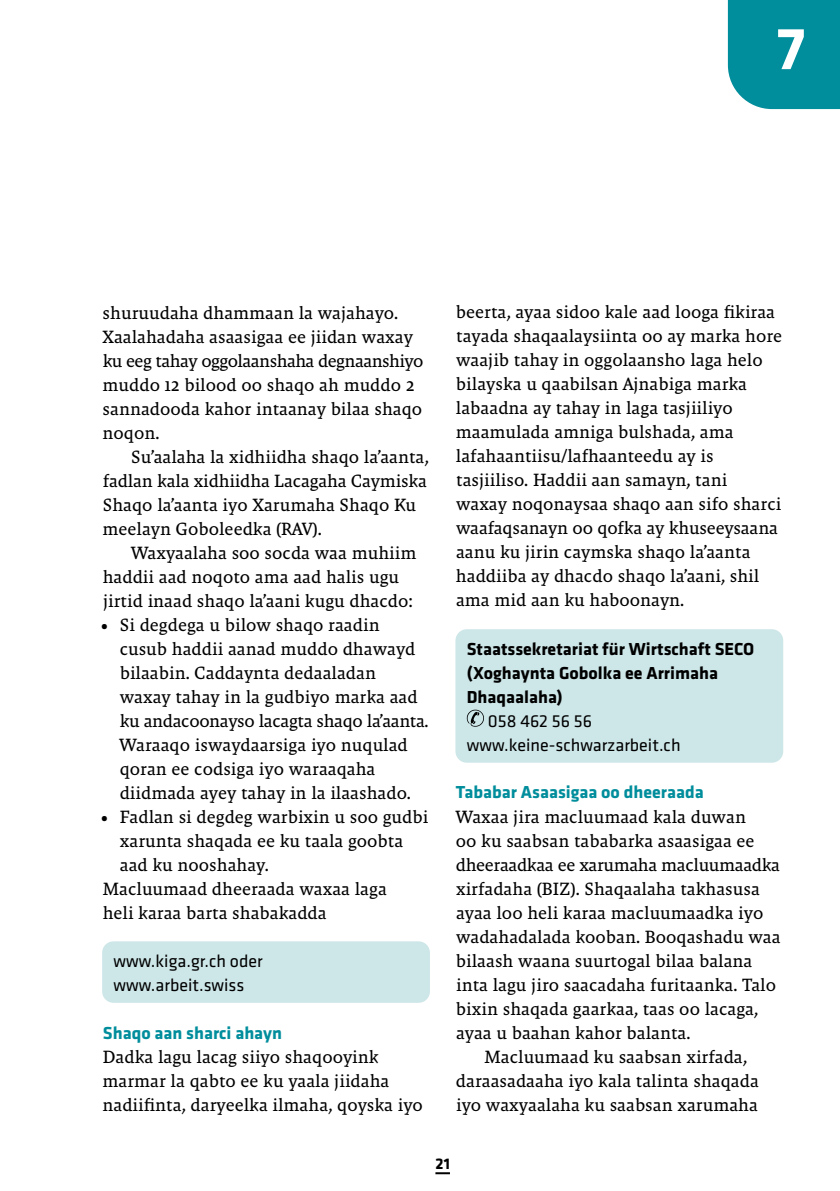
<style>
.page{position:relative;width:840px;height:1191px;background:#fff}
.page>*{position:absolute;margin:0;border:0;box-sizing:border-box;transform-origin:0 0}
.t1{font:700 61.6px "Klavika";color:#fff}
.t2{font:18px/24px "Malaga Reg";color:#000}
.t3{font:700 18px/24px "Klavika";color:#000}
.t4{font:18px/24px "Klavika";color:#000}
.t5{font:700 18px "Klavika";color:#008d9c}
.t6{font:18px "Malaga Reg";letter-spacing:-.02em;color:#000}
.t7{font:700 16px "Klavika";color:#000}
</style>
<div class="page">
<svg style="left:435px;top:1172px;width:14px;height:2px"></svg>
<div style="left:727px;top:0;width:112px;height:109px;background:#008d9c"></div>
<div style="left:102px;top:941px;width:327px;height:61px;background:#cde6e8;border-radius:11px"></div>
<div style="left:455px;top:629px;width:327px;height:133px;background:#cde6e8;border-radius:11px"></div>
<svg style="left:466px;top:709px;width:17px;height:17px"></svg>
<h1 class="t1" style="left:776px;top:15px;width:30px">7</h1>
<p class="t2" style="left:102px;top:300px;width:322px">shuruudaha dhammaan la wajahayo.<br>Xaalahadaha asaasigaa ee jiidan waxay ku eeg tahay oggolaanshaha degnaanshiyo muddo 12 bilood oo shaqo ah muddo 2 sannadooda kahor intaanay bilaa shaqo noqon.</p>
<p class="t2" style="left:102px;top:444px;width:327px;text-indent:29px">Su’aalaha la xidhiidha shaqo la’aanta, fadlan kala xidhiidha Lacagaha Caymiska Shaqo la’aanta iyo Xarumaha Shaqo Ku meelayn Goboleedka (RAV).</p>
<p class="t2" style="left:103px;top:540px;width:315px;text-indent:28px">Waxyaalaha soo socda waa muhiim haddii aad noqoto ama aad halis ugu jirtid inaad shaqo la’aani kugu dhacdo:</p>
<p class="t2" style="left:119px;top:612px;width:311px;text-indent:-18px">• Si degdega u bilow shaqo raadin cusub haddii aanad muddo dhawayd bilaabin. Caddaynta dedaaladan waxay tahay in la gudbiyo marka aad ku andacoonayso lacagta shaqo la’aanta.<br>Waraaqo iswaydaarsiga iyo nuqulad qoran ee codsiga iyo waraaqaha diidmada ayey tahay in la ilaashado.</p>
<p class="t2" style="left:101px;top:804px;width:328px">• Fadlan si degdeg warbixin u soo gudbi</p>
<p class="t2" style="left:120px;top:828px;width:285px">xarunta shaqada ee ku taala goobta</p>
<p class="t2" style="left:120px;top:852px;width:150px">aad ku nooshahay.</p>
<p class="t2" style="left:103px;top:876px;width:285px">Macluumaad dheeraada waxaa laga</p>
<p class="t2" style="left:103px;top:900px;width:225px">heli karaa barta shabakadda</p>
<p class="t4" style="left:113px;top:949px;width:151px">www.kiga.gr.ch oder www.arbeit.swiss</p>
<p class="t5" style="left:103px;top:1023px;width:181px">Shaqo aan sharci ahayn</p>
<p class="t2" style="left:102px;top:1044px;width:322px">Dadka lagu lacag siiyo shaqooyink marmar la qabto ee ku yaala jiidaha nadiifinta, daryeelka ilmaha, qoyska iyo</p>
<p class="t2" style="left:455px;top:300px;width:328px">beerta, ayaa sidoo kale aad looga fikiraa tayada shaqaalaysiinta oo ay marka hore waajib tahay in oggolaansho laga helo bilayska u qaabilsan Ajnabiga marka labaadna ay tahay in laga tasjiiliyo maamulada amniga bulshada, ama lafahaantiisu/lafhaanteedu ay is tasjiiliso. Haddii aan samayn, tani waxay noqonaysaa shaqo aan sifo sharci waafaqsanayn oo qofka ay khuseeysaana aanu ku jirin caymska shaqo la’aanta haddiiba ay dhacdo shaqo la’aani, shil ama mid aan ku haboonayn.</p>
<p class="t3" style="left:466px;top:637px;width:289px">Staatssekretariat für Wirtschaft SECO (Xoghaynta Gobolka ee Arrimaha<br>Dhaqaalaha)</p>
<p class="t4" style="left:466px;top:709px;width:215px;text-indent:21px">058 462 56 56 www.keine-schwarzarbeit.ch</p>
<p class="t5" style="left:455px;top:782px;width:249px">Tababar Asaasigaa oo dheeraada</p>
<p class="t2" style="left:455px;top:804px;width:292px">Waxaa jira macluumaad kala duwan</p>
<p class="t2" style="left:455px;top:828px;width:300px">oo ku saabsan tababarka asaasigaa ee</p>
<p class="t6" style="left:455px;top:854px;width:325px">dheeraadkaa ee xarumaha macluumaadka</p>
<p class="t2" style="left:456px;top:876px;width:305px">xirfadaha (BIZ). Shaqaalaha takhasusa</p>
<p class="t2" style="left:456px;top:900px;width:309px">ayaa loo heli karaa macluumaadka iyo</p>
<p class="t2" style="left:455px;top:924px;width:326px">wadahadalada kooban. Booqashadu waa</p>
<p class="t2" style="left:455px;top:948px;width:298px">bilaash waana suurtogal bilaa balana</p>
<p class="t2" style="left:456px;top:972px;width:321px">inta lagu jiro saacadaha furitaanka. Talo</p>
<p class="t2" style="left:455px;top:996px;width:304px">bixin shaqada gaarkaa, taas oo lacaga,</p>
<p class="t2" style="left:456px;top:1020px;width:236px">ayaa u baahan kahor balanta.</p>
<p class="t2" style="left:484px;top:1044px;width:264px">Macluumaad ku saabsan xirfada,</p>
<p class="t2" style="left:455px;top:1068px;width:304px">daraasadaaha iyo kala talinta shaqada</p>
<p class="t2" style="left:456px;top:1092px;width:303px">iyo waxyaalaha ku saabsan xarumaha</p>
<p class="t7" style="left:435px;top:1155px;width:16px">21</p>
</div>
